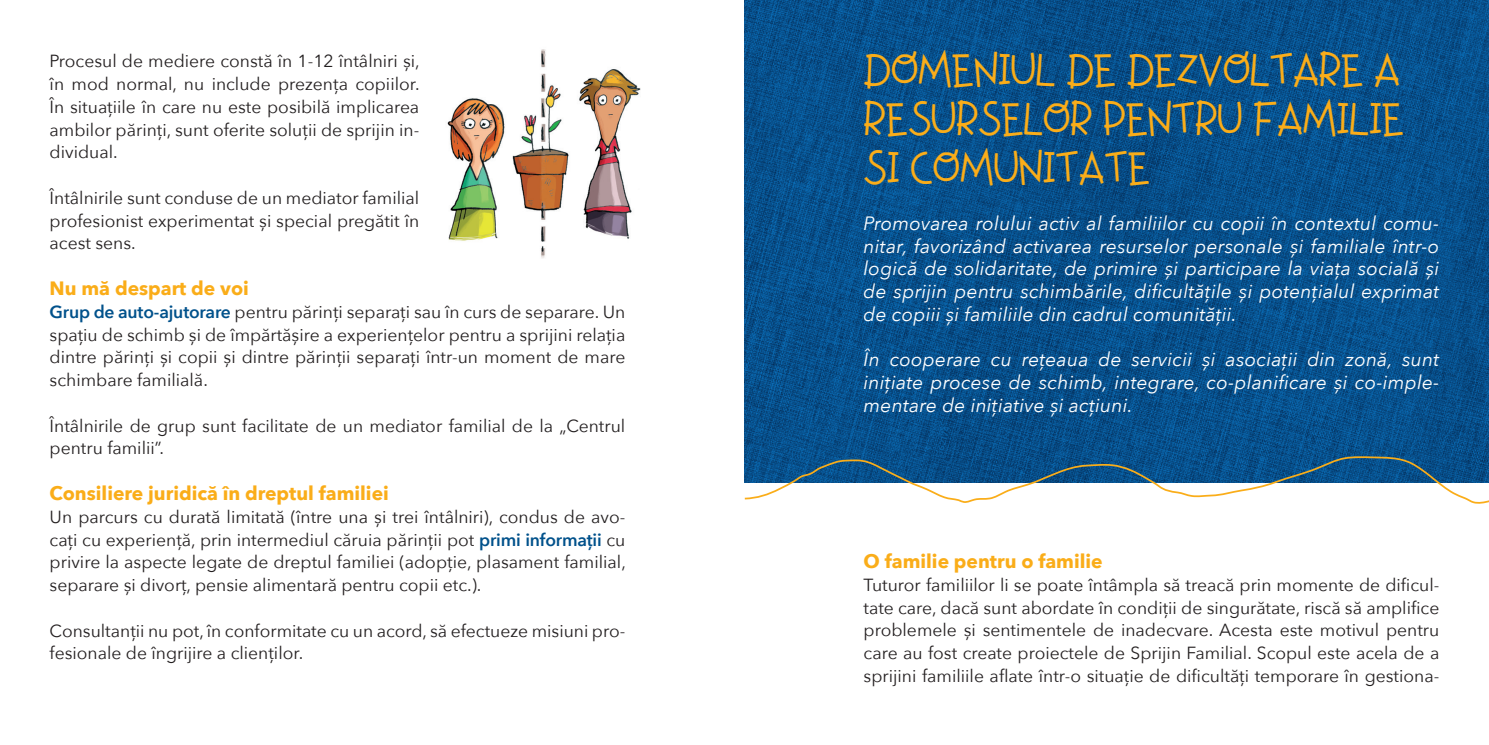
<style>
.page{position:relative;width:1489px;height:745px;background:#fff}
.page>*{position:absolute;margin:0;border:0;box-sizing:border-box;transform-origin:0 0}
.t1{font:43.75px/49px "Apple Juice";color:#faad19;text-align:justify}
.t2{font:italic 19.25px/22.8px "Avenir Next";letter-spacing:.01em;color:#fff;text-align:justify}
.t3{font:700 19.25px "Avenir Next";color:#faad19}
.t4{font:17.5px/22.8px "Avenir Next";color:#231f20;text-align:justify}
.s1{font-weight:600;color:#01518b}
</style>
<div class="page">
<img style="left:744px;top:0;width:744px;height:448px">
<svg style="left:744px;top:448px;width:744px;height:56px"></svg>
<img style="left:447px;top:49px;width:194px;height:209px">
<p class="t4" style="left:50px;top:49px;width:372px">Procesul de mediere constă în 1-12 întâlniri și, în mod normal, nu include prezența copiilor.<br>În situațiile în care nu este posibilă implicarea ambilor părinți, sunt oferite soluții de sprijin in&shy;dividual.</p>
<p class="t4" style="left:50px;top:185px;width:371px">Întâlnirile sunt conduse de un mediator familial profesionist experimentat și special pregătit în acest sens.</p>
<p class="t3" style="left:50px;top:271px;width:201px">Nu mă despart de voi</p>
<p class="t4" style="left:50px;top:299px;width:577px"><span class="s1">Grup de auto-ajutorare</span> pentru părinți separați sau în curs de separare. Un spațiu de schimb și de împărtășire a experiențelor pentru a sprijini relația dintre părinți și copii și dintre părinții separați într-un moment de mare schimbare familială.</p>
<p class="t4" style="left:50px;top:413px;width:577px">Întâlnirile de grup sunt facilitate de un mediator familial de la „Centrul pentru familii”.</p>
<p class="t3" style="left:50px;top:476px;width:341px">Consiliere juridică în dreptul familiei</p>
<p class="t4" style="left:50px;top:504px;width:577px">Un parcurs cu durată limitată (între una și trei întâlniri), condus de avo&shy;cați cu experiență, prin intermediul căruia părinții pot <span class="s1">primi informații</span> cu privire la aspecte legate de dreptul familiei (adopție, plasament familial, separare și divorț, pensie alimentară pentru copii etc.).</p>
<p class="t4" style="left:50px;top:618px;width:577px">Consultanții nu pot, în conformitate cu un acord, să efectueze misiuni pro&shy;fesionale de îngrijire a clienților.</p>
<h1 class="t1" style="left:863px;top:47px;width:542px">DOMENIUL DE DEZVOLTARE A RESURSELOR PENTRU FAMILIE SI COMUNITATE</h1>
<p class="t2" style="left:863px;top:211px;width:577px">Promovarea rolului activ al familiilor cu copii în contextul comu&shy;nitar, favorizând activarea resurselor personale și familiale într-o logică de solidaritate, de primire și participare la viața socială și de sprijin pentru schimbările, dificultățile și potențialul exprimat de copiii și familiile din cadrul comunității.</p>
<p class="t2" style="left:863px;top:347px;width:577px">În cooperare cu rețeaua de servicii și asociații din zonă, sunt inițiate procese de schimb, integrare, co-planificare și co-imple&shy;mentare de inițiative și acțiuni.</p>
<p class="t3" style="left:863px;top:544px;width:240px">O familie pentru o familie</p>
<p class="t4" style="left:863px;top:572px;width:577px">Tuturor familiilor li se poate întâmpla să treacă prin momente de dificul&shy;tate care, dacă sunt abordate în condiții de singurătate, riscă să amplifice problemele și sentimentele de inadecvare. Acesta este motivul pentru care au fost create proiectele de Sprijin Familial. Scopul este acela de a sprijini familiile aflate într-o situație de dificultăți temporare în gestiona-</p>
</div>
